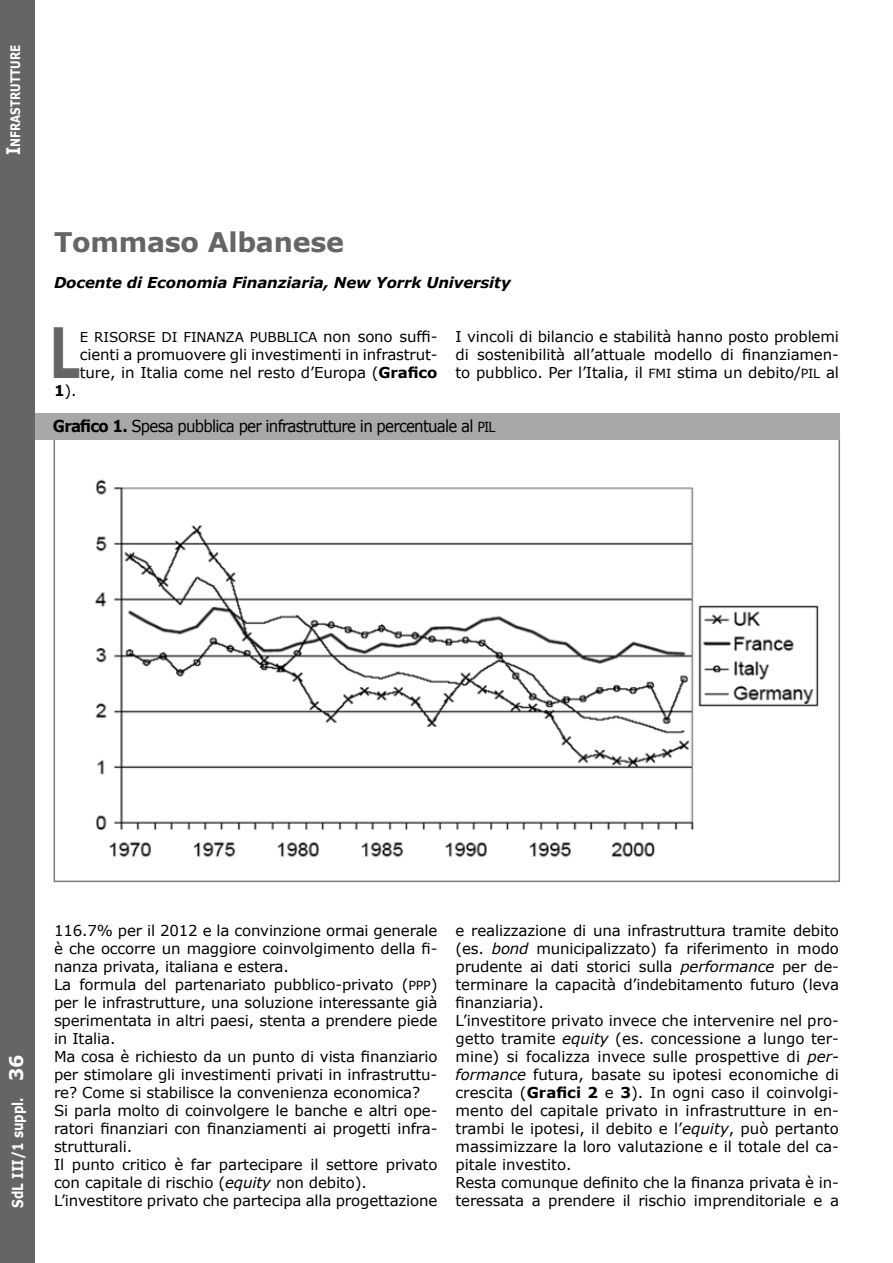
<style>
.page{position:relative;width:893px;height:1263px;background:#fff}
.page>*{position:absolute;margin:0;border:0;box-sizing:border-box;transform-origin:0 0}
.t1{font:700 69.15px "Verdana";color:#646567;scale:.7 1}
.t2{font:700 27px "Verdana";letter-spacing:-.01em;color:#646567}
.t3{font:16.5px "Verdana";letter-spacing:-.05em;color:#000;scale:.91 1}
.t4{font:15px/18px "Verdana";letter-spacing:-.01em;color:#000;text-align:justify}
.t5{font:italic 700 15px "Verdana";letter-spacing:-.01em;color:#000}
.t6{font:700 15px "Verdana";color:#fff;scale:.8 1}
.t7{font:13.5px "Verdana";color:#000}
.t8{font:700 13.2px "Verdana";color:#fff;scale:.8 1}
.s1{font-size:18.75px}
.s2{font-size:12.6px}
.s3{font-weight:700}
.s4{font-size:13.8px}
.s5{font-style:italic}
</style>
<div class="page">
<img style="left:95px;top:479px;width:724px;height:378px">
<div style="left:0;top:414px;width:840px;height:26px;background:#a7a8aa"></div>
<div style="left:0;top:0;width:34px;height:1263px;background:#646567"></div>
<p class="t8" style="left:7px;top:155px;width:139px;rotate:-90deg"><span class="s1">I</span> nfrastrutture</p>
<h2 class="t2" style="left:54px;top:225px;width:292px">Tommaso Albanese</h2>
<p class="t5" style="left:54px;top:273px;width:458px">Docente di Economia Finanziaria, New Yorrk University</p>
<h1 class="t1" style="left:50px;top:309px;width:46px">L</h1>
<p class="t7" style="left:80px;top:328px;width:59px">erisorse</p>
<p class="t7" style="left:162px;top:328px;width:32px">di finanza</p>
<p class="t7" style="left:250px;top:328px;width:10px">pubblica</p>
<p class="t4" style="left:455px;top:327px;width:385px">I vincoli di bilancio e stabilità hanno posto problemi di sostenibilità all’attuale modello di finanziamen&shy;to pubblico. Per l’Italia, il <span class="s2">fmi</span> stima un debito/<span class="s2">pil</span> al</p>
<p class="t3" style="left:53px;top:415px;width:488px"><span class="s3">Grafico 1.</span> Spesa pubblica per infrastrutture in percentuale al <span class="s4">pil</span></p>
<p class="t4" style="left:80px;top:327px;width:359px;text-indent:243px">non sono suffi&shy;cienti a promuovere gli investimenti in infrastrut&shy;ture, in Italia come nel resto d’Europa (<span class="s3">Grafico</span></p>
<p class="t4" style="left:54px;top:381px;width:24px"><span class="s3">1</span>).</p>
<p class="t6" style="left:8px;top:1207px;width:193px;rotate:-90deg">SdL III/1 suppl. <span class="s1">36</span></p>
<p class="t4" style="left:54px;top:921px;width:385px;text-align:left">116.7% per il 2012 e la convinzione ormai generale è che occorre un maggiore coinvolgimento della fi&shy;nanza privata, italiana e estera.<br>La formula del partenariato pubblico-privato (<span class="s2">ppp</span>) per le infrastrutture, una soluzione interessante già sperimentata in altri paesi, stenta a prendere piede in Italia.<br>Ma cosa è richiesto da un punto di vista finanziario per stimolare gli investimenti privati in infrastruttu&shy;re? Come si stabilisce la convenienza economica?<br>Si parla molto di coinvolgere le banche e altri ope&shy;ratori finanziari con finanziamenti ai progetti infra&shy;strutturali.<br>Il punto critico è far partecipare il settore privato con capitale di rischio (<span class="s5">equity</span> non debito).<br>L’investitore privato che partecipa alla progettazione</p>
<p class="t4" style="left:455px;top:921px;width:385px;text-align:left">e realizzazione di una infrastruttura tramite debito (es. <span class="s5">bond</span> municipalizzato) fa riferimento in modo prudente ai dati storici sulla <span class="s5">performance</span> per de&shy;terminare la capacità d’indebitamento futuro (leva finanziaria).<br>L’investitore privato invece che intervenire nel pro&shy;getto tramite <span class="s5">equity</span> (es. concessione a lungo ter&shy;mine) si focalizza invece sulle prospettive di <span class="s5">per&shy;formance</span> futura, basate su ipotesi economiche di crescita (<span class="s3">Grafici 2</span> e <span class="s3">3</span>). In ogni caso il coinvolgi&shy;mento del capitale privato in infrastrutture in en&shy;trambi le ipotesi, il debito e l’<span class="s5">equity</span>, può pertanto massimizzare la loro valutazione e il totale del ca&shy;pitale investito.<br>Resta comunque definito che la finanza privata è in&shy;teressata a prendere il rischio imprenditoriale e a</p>
</div>
